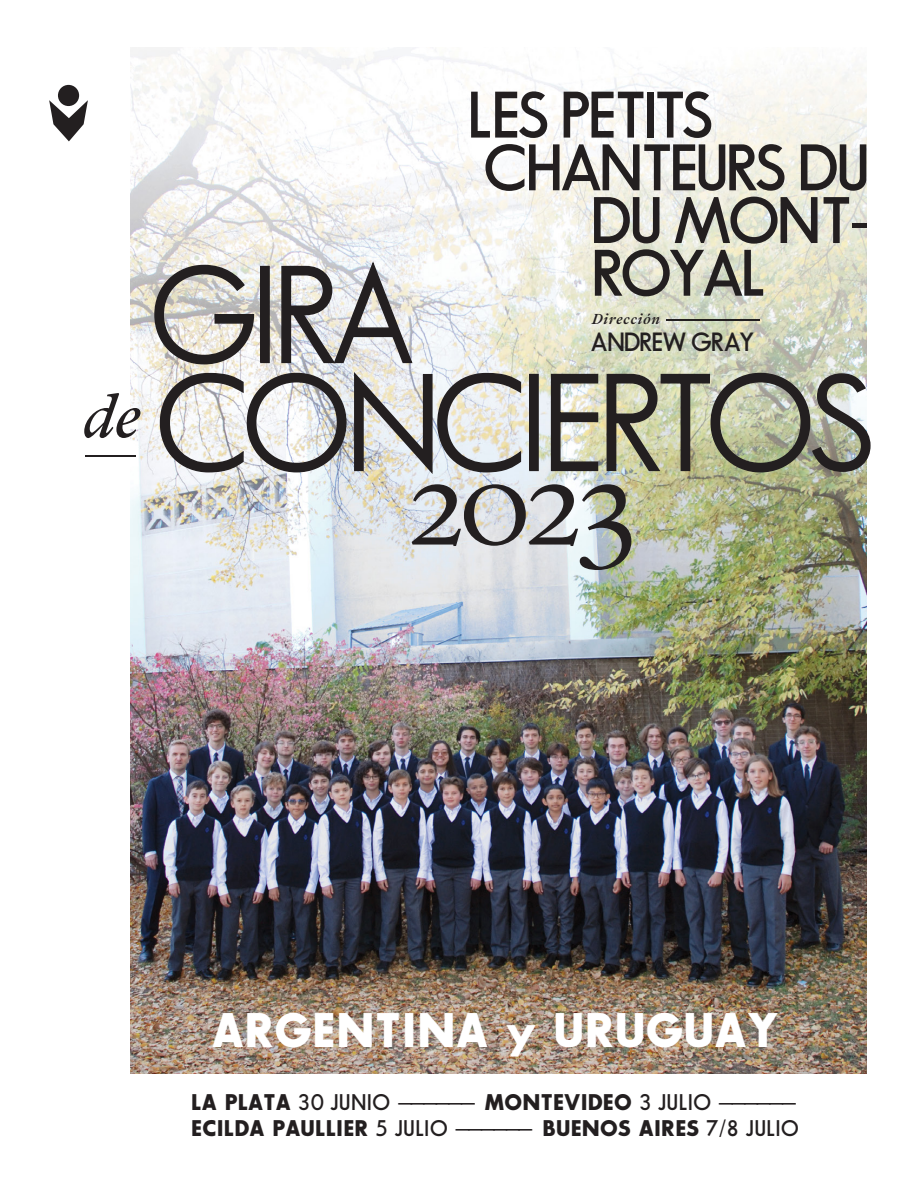
<style>
.page{position:relative;width:918px;height:1188px;background:#fff}
.page>*{position:absolute;margin:0;border:0;box-sizing:border-box;transform-origin:0 0}
.t1{font:134.1px "Sans Serif Book FLF";letter-spacing:-.06em;color:#231f20}
.t2{font:100 134.1px "Addington CF";color:#231f20}
.t3{font:italic 67.05px "Addington CF";color:#231f20}
.t4{font:600 64.35px "Sans Serif FLF";letter-spacing:-.06em;color:#231f20}
.t5{font:600 64.35px "Sans Serif FLF";letter-spacing:-.04em;color:#231f20}
.t6{font:47.55px "Sans Serif Bld FLF";letter-spacing:.01em;color:#fff}
.t7{font:600 25.8px "Sans Serif FLF";letter-spacing:-.04em;color:#231f20}
.t8{font:22.2px "Sans Serif Bld FLF";letter-spacing:.01em;color:#231f20}
.t9{font:600 22.2px "Sans Serif FLF";letter-spacing:.01em;color:#231f20}
.t10{font:italic 600 16.05px "Addington CF";letter-spacing:.06em;color:#231f20}
.s1{font-family:"Sans Serif Bld FLF";font-weight:400}
.s2{font-family:"Sans Serif FLF";font-weight:600}
</style>
<div class="page">
<img style="left:130px;top:47px;width:736px;height:1026px">
<svg style="left:154px;top:264px;width:101px;height:101px"></svg>
<div style="left:260px;top:266px;width:10px;height:97px;border:2px solid #231f20"></div>
<svg style="left:281px;top:262px;width:133px;height:102px"></svg>
<hr style="left:667px;top:319px;width:93px;height:2px;background:#231f20">
<hr style="left:85px;top:455px;width:50px;height:1px;background:#231f20">
<div style="left:58px;top:85px;width:21px;height:21px;background:#231f20;border-radius:50%"></div>
<svg style="left:49px;top:100px;width:39px;height:41px"></svg>
<svg style="left:159px;top:372px;width:188px;height:101px"></svg>
<svg style="left:353px;top:370px;width:169px;height:106px;background:#d5d6d3"></svg>
<div style="left:529px;top:374px;width:10px;height:97px;border:2px solid #231f20"></div>
<svg style="left:550px;top:373px;width:49px;height:99px"></svg>
<img style="left:606px;top:372px;width:265px;height:101px">
<h2 class="t3" style="left:84px;top:377px;width:58px">de</h2>
<h1 class="t1" style="left:149px;top:240px;width:268px">GIRA</h1>
<h3 class="t5" style="left:467px;top:79px;width:248px">LES PETITS</h3>
<h3 class="t4" style="left:483px;top:132px;width:389px">CHANTEURS DU</h3>
<h3 class="t4" style="left:590px;top:184px;width:282px">DU MONT-</h3>
<h3 class="t4" style="left:591px;top:237px;width:176px">ROYAL</h3>
<p class="t7" style="left:590px;top:327px;width:165px">ANDREW GRAY</p>
<p class="t10" style="left:592px;top:309px;width:70px">Dirección</p>
<h1 class="t1" style="left:155px;top:348px;width:720px">CONCIERTOS</h1>
<h1 class="t2" style="left:406px;top:425px;width:232px">2023</h1>
<h3 class="t6" style="left:212px;top:1005px;width:568px">ARGENTINA y URUGUAY</h3>
<p class="t9" style="left:191px;top:1089px;width:607px"><span class="s1">LA PLATA</span> 30 JUNIO —————— <span class="s1">MONTEVIDEO</span> 3 JULIO ——————</p>
<p class="t8" style="left:191px;top:1116px;width:609px">ECILDA PAULLIER <span class="s2">5 JULIO ——————</span> BUENOS AIRES <span class="s2">7/8 JULIO</span></p>
</div>
